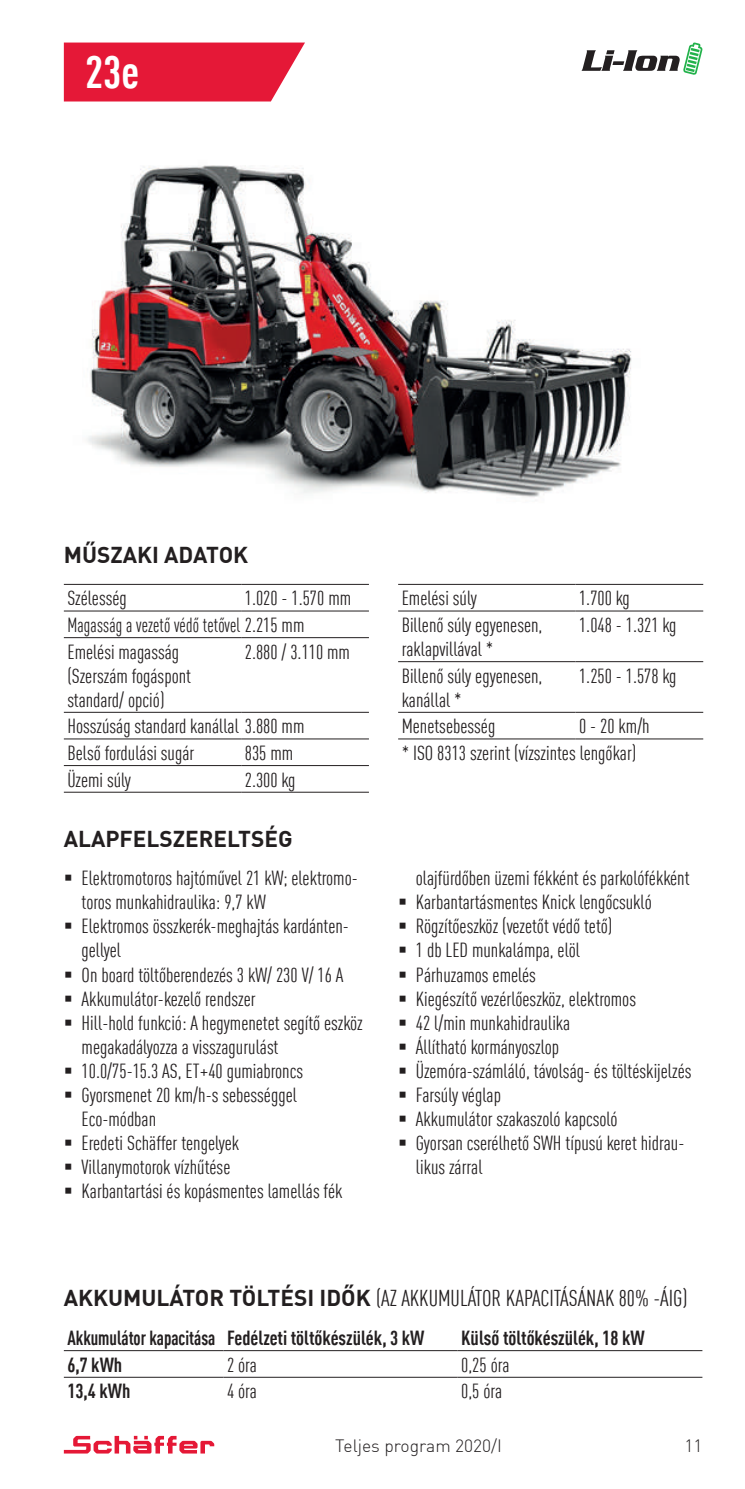
<style>
.page{position:relative;width:745px;height:1489px;background:#fff}
.page>*{position:absolute;margin:0;border:0;box-sizing:border-box;transform-origin:0 0}
.t1{font:700 condensed 45px "DIN Offc Pro";color:#fff}
.t2{font:condensed 22.5px "DIN Offc Pro";color:#231f20}
.t3{font:700 22.5px "DIN Offc Pro";color:#231f20}
.t4{font:condensed 20px/24px "DIN Offc Pro";color:#231f20}
.t5{font:700 condensed 20px "DIN Offc Pro";color:#231f20;scale:.9 1}
.t6{font:700 condensed 20px "DIN Offc Pro";color:#231f20}
.t7{font:300 17.5px "DIN Offc Pro";color:#231f20}
.s1{font-weight:700;font-stretch:normal}
</style>
<div class="page">
<svg style="left:64px;top:1435px;width:150px;height:18px"></svg>
<svg style="left:64px;top:43px;width:241px;height:58px;background:#e62845"></svg>
<img style="left:88px;top:165px;width:544px;height:332px">
<svg style="left:581px;top:42px;width:122px;height:33px"></svg>
<hr style="left:64px;top:584px;width:177px;height:1px;background:#231f20">
<hr style="left:241px;top:584px;width:128px;height:1px;background:#231f20">
<hr style="left:64px;top:610px;width:177px;height:1px;background:#231f20">
<hr style="left:241px;top:610px;width:128px;height:1px;background:#231f20">
<hr style="left:64px;top:637px;width:177px;height:1px;background:#231f20">
<hr style="left:241px;top:637px;width:128px;height:1px;background:#231f20">
<hr style="left:64px;top:712px;width:177px;height:1px;background:#231f20">
<hr style="left:241px;top:712px;width:128px;height:1px;background:#231f20">
<hr style="left:64px;top:738px;width:177px;height:1px;background:#231f20">
<hr style="left:241px;top:738px;width:128px;height:1px;background:#231f20">
<hr style="left:64px;top:765px;width:177px;height:1px;background:#231f20">
<hr style="left:241px;top:765px;width:128px;height:1px;background:#231f20">
<hr style="left:64px;top:791px;width:177px;height:1px;background:#231f20">
<hr style="left:241px;top:791px;width:128px;height:1px;background:#231f20">
<hr style="left:398px;top:584px;width:177px;height:1px;background:#231f20">
<hr style="left:575px;top:584px;width:127px;height:1px;background:#231f20">
<hr style="left:398px;top:610px;width:177px;height:1px;background:#231f20">
<hr style="left:575px;top:610px;width:127px;height:1px;background:#231f20">
<hr style="left:398px;top:661px;width:177px;height:1px;background:#231f20">
<hr style="left:575px;top:661px;width:127px;height:1px;background:#231f20">
<hr style="left:398px;top:712px;width:177px;height:1px;background:#231f20">
<hr style="left:575px;top:712px;width:127px;height:1px;background:#231f20">
<hr style="left:398px;top:738px;width:177px;height:1px;background:#231f20">
<hr style="left:575px;top:738px;width:127px;height:1px;background:#231f20">
<hr style="left:64px;top:1349px;width:159px;height:1px;background:#231f20">
<hr style="left:223px;top:1349px;width:234px;height:1px;background:#231f20">
<hr style="left:457px;top:1349px;width:245px;height:1px;background:#231f20">
<hr style="left:64px;top:1376px;width:159px;height:1px;background:#231f20">
<hr style="left:223px;top:1376px;width:234px;height:1px;background:#231f20">
<hr style="left:457px;top:1376px;width:245px;height:1px;background:#231f20">
<h1 class="t1" style="left:85px;top:39px;width:55px">23e</h1>
<p class="t3" style="left:64px;top:537px;width:186px">MŰSZAKI ADATOK</p>
<p class="t4" style="left:67px;top:584px;width:285px;line-height:26.5px;text-indent:177px">1.020 - 1.570 mm<br>Magasság a vezető védő tetővel 2.215 mm<br>Emelési magasság</p>
<p class="t4" style="left:67px;top:662px;width:125px">(Szerszám fogáspont standard/ opció)</p>
<p class="t4" style="left:67px;top:585px;width:61px">Szélesség</p>
<p class="t4" style="left:244px;top:638px;width:107px">2.880 / 3.110 mm</p>
<p class="t4" style="left:67px;top:711px;width:238px;line-height:26.5px">Hosszúság standard kanállal 3.880 mm<br>Belső fordulási sugár</p>
<p class="t4" style="left:244px;top:739px;width:50px">835 mm</p>
<p class="t4" style="left:67px;top:766px;width:65px">Üzemi súly</p>
<p class="t4" style="left:244px;top:766px;width:52px">2.300 kg</p>
<p class="t3" style="left:64px;top:821px;width:230px">ALAPFELSZERELTSÉG</p>
<p class="t4" style="left:81px;top:865px;width:277px;text-indent:-18px">▪ Elektromotoros hajtóművel 21 kW; elektromo&shy;toros munkahidraulika: 9,7 kW</p>
<p class="t4" style="left:81px;top:913px;width:269px;text-indent:-18px">▪ Elektromos összkerék-meghajtás kardánten&shy;gellyel</p>
<p class="t4" style="left:64px;top:961px;width:281px">▪ On board töltőberendezés 3 kW/ 230 V/ 16 A</p>
<p class="t4" style="left:64px;top:985px;width:193px">▪ Akkumulátor-kezelő rendszer</p>
<p class="t4" style="left:81px;top:1009px;width:282px;text-indent:-18px">▪ Hill-hold funkció: A hegymenetet segítő eszköz megakadályozza a visszagurulást</p>
<p class="t4" style="left:64px;top:1057px;width:240px">▪ 10.0/75-15.3 AS, ET+40 gumiabroncs</p>
<p class="t4" style="left:81px;top:1081px;width:217px;text-indent:-18px">▪ Gyorsmenet 20 km/h-s sebességgel<br>Eco-módban</p>
<p class="t4" style="left:64px;top:1129px;width:177px">▪ Eredeti Schäffer tengelyek</p>
<p class="t4" style="left:64px;top:1153px;width:168px">▪ Villanymotorok vízhűtése</p>
<p class="t4" style="left:64px;top:1177px;width:280px">▪ Karbantartási és kopásmentes lamellás fék</p>
<p class="t4" style="left:401px;top:585px;width:76px">Emelési súly</p>
<p class="t4" style="left:578px;top:585px;width:52px">1.700 kg</p>
<p class="t4" style="left:401px;top:611px;width:142px">Billenő súly egyenesen, raklapvillával *</p>
<p class="t4" style="left:578px;top:611px;width:99px">1.048 - 1.321 kg</p>
<p class="t4" style="left:401px;top:662px;width:142px">Billenő súly egyenesen, kanállal *</p>
<p class="t4" style="left:578px;top:662px;width:99px">1.250 - 1.578 kg</p>
<p class="t4" style="left:401px;top:713px;width:95px">Menetsebesség</p>
<p class="t4" style="left:401px;top:711px;width:249px;line-height:26.5px;text-indent:177px">0 - 20 km/h * ISO 8313 szerint (vízszintes lengőkar)</p>
<p class="t4" style="left:415px;top:865px;width:275px">olajfürdőben üzemi fékként és parkolófékként</p>
<p class="t4" style="left:398px;top:889px;width:255px">▪ Karbantartásmentes Knick lengőcsukló</p>
<p class="t4" style="left:398px;top:913px;width:216px">▪ Rögzítőeszköz (vezetőt védő tető)</p>
<p class="t4" style="left:398px;top:937px;width:183px">▪ 1 db LED munkalámpa, elöl</p>
<p class="t4" style="left:398px;top:961px;width:139px">▪ Párhuzamos emelés</p>
<p class="t4" style="left:398px;top:985px;width:239px">▪ Kiegészítő vezérlőeszköz, elektromos</p>
<p class="t4" style="left:398px;top:1009px;width:173px">▪ 42 l/min munkahidraulika</p>
<p class="t4" style="left:398px;top:1033px;width:162px">▪ Állítható kormányoszlop</p>
<p class="t4" style="left:398px;top:1057px;width:295px">▪ Üzemóra-számláló, távolság- és töltéskijelzés</p>
<p class="t4" style="left:398px;top:1081px;width:104px">▪ Farsúly véglap</p>
<p class="t4" style="left:398px;top:1105px;width:221px">▪ Akkumulátor szakaszoló kapcsoló</p>
<p class="t4" style="left:415px;top:1129px;width:270px;text-indent:-18px">▪ Gyorsan cserélhető SWH típusú keret hidrau&shy;likus zárral</p>
<p class="t2" style="left:64px;top:1282px;width:624px"><span class="s1">AKKUMULÁTOR TÖLTÉSI IDŐK</span> (AZ AKKUMULÁTOR KAPACITÁSÁNAK 80% -ÁIG)</p>
<p class="t5" style="left:67px;top:1322px;width:398px">Akkumulátor kapacitása Fedélzeti töltőkészülék, 3 kW</p>
<p class="t6" style="left:461px;top:1322px;width:185px">Külső töltőkészülék, 18 kW</p>
<p class="t6" style="left:67px;top:1349px;width:56px">6,7 kWh</p>
<p class="t4" style="left:227px;top:1351px;width:31px">2 óra</p>
<p class="t4" style="left:461px;top:1351px;width:50px">0,25 óra</p>
<p class="t6" style="left:67px;top:1376px;width:64px">13,4 kWh</p>
<p class="t4" style="left:227px;top:1377px;width:31px">4 óra</p>
<p class="t4" style="left:461px;top:1377px;width:43px">0,5 óra</p>
<p class="t7" style="left:335px;top:1431px;width:168px">Teljes program 2020/I</p>
<p class="t7" style="left:684px;top:1431px;width:19px">11</p>
</div>
